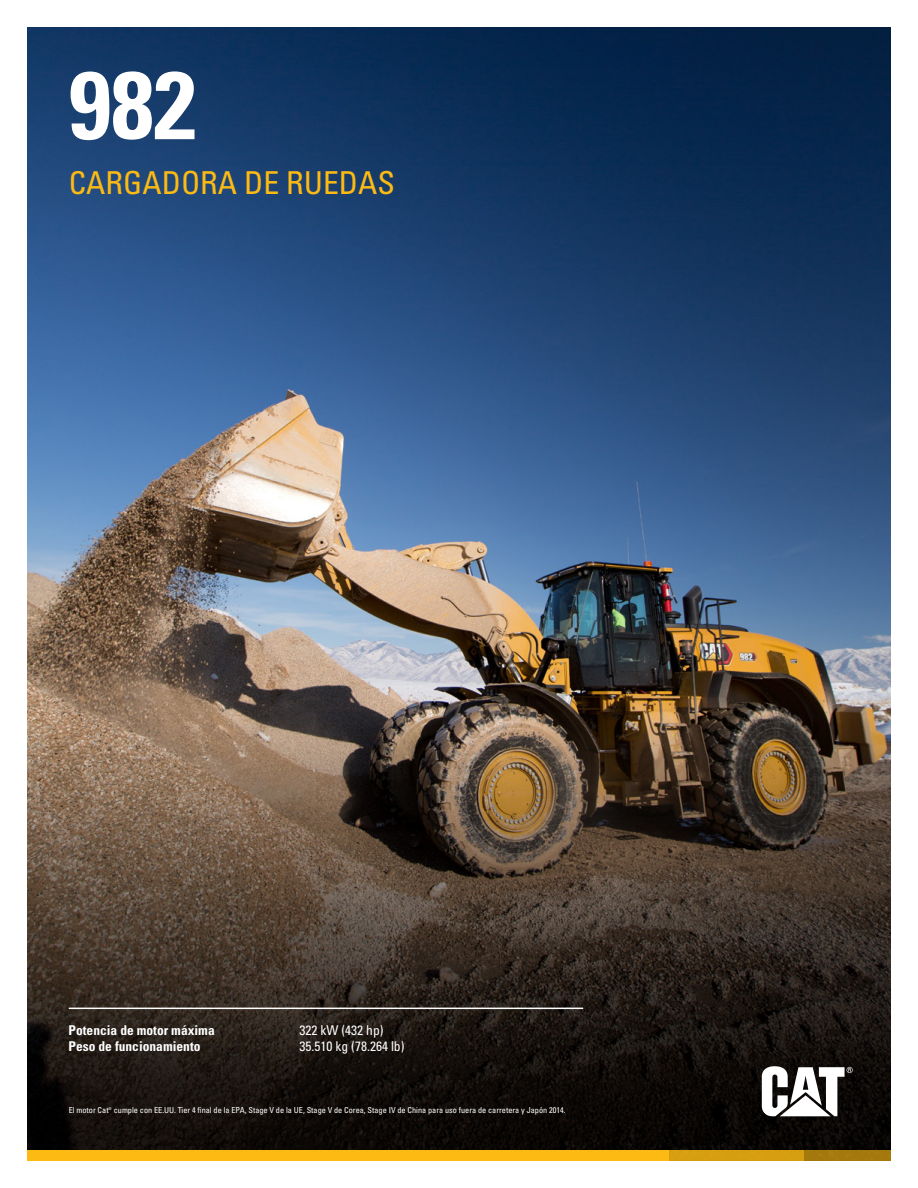
<style>
.page{position:relative;width:918px;height:1188px;background:#fff}
.page>*{position:absolute;margin:0;border:0;box-sizing:border-box;transform-origin:0 0}
.t1{font:95.7px "Univers LTCYR 67 Bold Cond";color:#fff}
.t2{font:condensed 31.5px "Univers LTCYR 57";color:#fcba13}
.t3{font:13.5px "Univers LTCYR 67 Bold Cond";color:#fff}
.t4{font:condensed 13.5px "Univers LTCYR 57";color:#fff}
.t5{font:condensed 8.25px "Univers LTCYR 57";color:#fff}
</style>
<div class="page">
<img style="left:27px;top:27px;width:864px;height:1124px">
<div style="left:27px;top:1151px;width:641px;height:10px;background:#fcba13"></div>
<div style="left:667px;top:1151px;width:137px;height:10px;background:#d69e10"></div>
<div style="left:804px;top:1151px;width:87px;height:10px;background:#a4790d"></div>
<svg style="left:762px;top:1066px;width:91px;height:50px"></svg>
<hr style="left:69px;top:1008px;width:514px;height:1px;background:#fff">
<h1 class="t1" style="left:69px;top:46px;width:129px">982</h1>
<h2 class="t2" style="left:69px;top:163px;width:328px">CARGADORA DE RUEDAS</h2>
<h3 class="t3" style="left:69px;top:1021px;width:148px">Potencia de motor máxima</h3>
<h3 class="t4" style="left:300px;top:1021px;width:85px">322 kW (432 hp)</h3>
<h3 class="t3" style="left:69px;top:1038px;width:134px">Peso de funcionamiento</h3>
<h3 class="t4" style="left:300px;top:1037px;width:106px">35.510 kg (78.264 lb)</h3>
<p class="t5" style="left:69px;top:1105px;width:498px">El motor Cat® cumple con EE.UU. Tier 4 final de la EPA, Stage V de la UE, Stage V de Corea, Stage IV de China para uso fuera de carretera y Japón 2014.</p>
</div>
